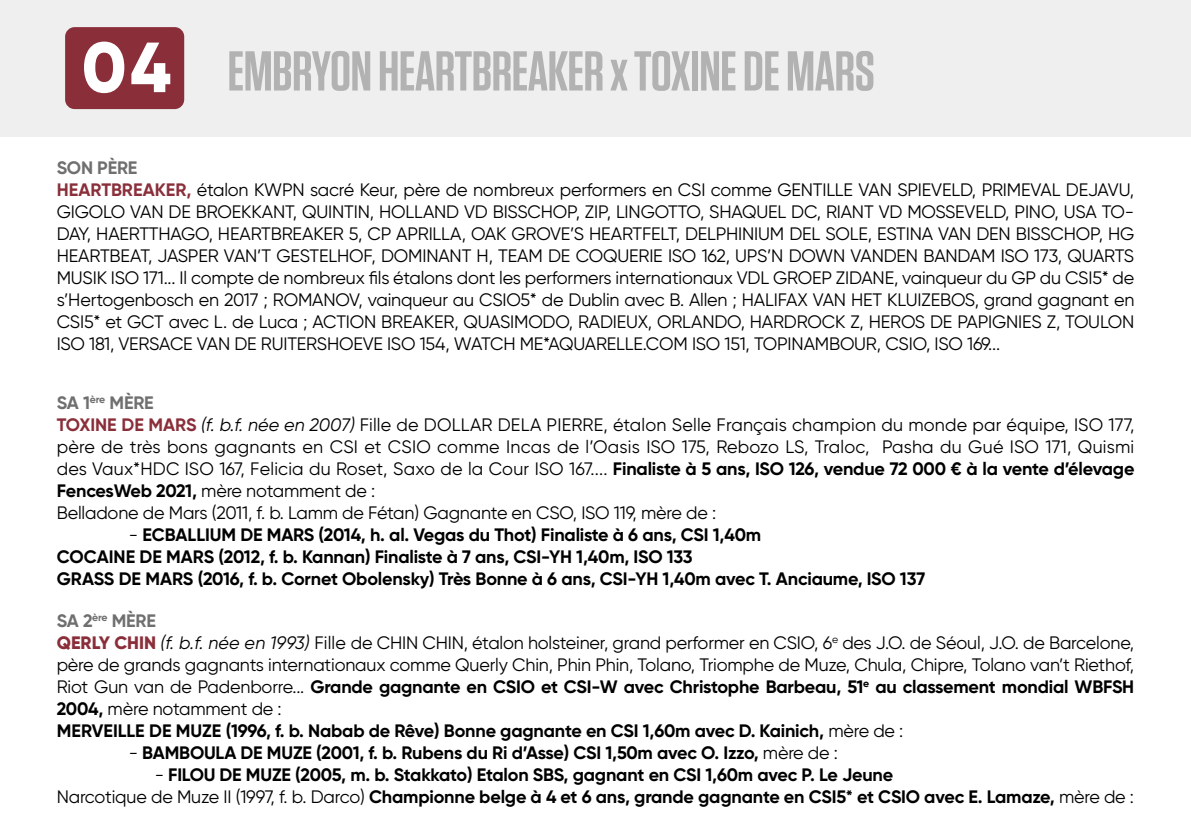
<style>
.page{position:relative;width:1191px;height:840px;background:#fff}
.page>*{position:absolute;margin:0;border:0;box-sizing:border-box;transform-origin:0 0}
.t1{font:600 56px "Tungsten";letter-spacing:-.01em;color:#b3b2b2}
.t2{font:18px/22px "Gilroy";letter-spacing:-.01em;color:#000}
.t3{font:700 18px/22px "Gilroy";letter-spacing:-.01em;color:#000}
.t4{font:18px/22px "Gilroy";letter-spacing:.01em;color:#000}
.s1{font-family:"Gilroy";font-weight:800;font-size:70.6px;color:#fff}
.s2{font-weight:700;color:#706f6f}
.s3{font-weight:700;color:#8a2f3a}
.s4{font-style:italic}
.s5{font-weight:700}
.s6{font-weight:400}
.s7{font-weight:800;color:#8a2f3a}
</style>
<div class="page">
<div style="left:0;top:0;width:1191px;height:136px;background:#eeefee"></div>
<div style="left:65px;top:27px;width:119px;height:82px;background:#8a2f3a;border-radius:10px"></div>
<h1 class="t1" style="left:82px;top:41px;width:794px"><span class="s1">04</span> EMBRYON HEARTBREAKER x TOXINE DE MARS</h1>
<p class="t2" style="left:57px;top:156px;width:1079px"><span class="s2">SON PÈRE<br></span><span class="s3">HEARTBREAKER,</span> étalon KWPN sacré Keur, père de nombreux performers en CSI comme GENTILLE VAN SPIEVELD, PRIMEVAL DEJAVU, GIGOLO VAN DE BROEKKANT, QUINTIN, HOLLAND VD BISSCHOP, ZIP, LINGOTTO, SHAQUEL DC, RIANT VD MOSSEVELD, PINO, USA TO-DAY, HAERTTHAGO, HEARTBREAKER 5, CP APRILLA, OAK GROVE’S HEARTFELT, DELPHINIUM DEL SOLE, ESTINA VAN DEN BISSCHOP, HG HEARTBEAT, JASPER VAN’T GESTELHOF, DOMINANT H, TEAM DE COQUERIE ISO 162, UPS’N DOWN VANDEN BANDAM ISO 173, QUARTS MUSIK ISO 171... Il compte de nombreux fils étalons dont les performers internationaux VDL GROEP ZIDANE, vainqueur du GP du CSI5* de s’Hertogenbosch en 2017 ; ROMANOV, vainqueur au CSIO5* de Dublin avec B. Allen ; HALIFAX VAN HET KLUIZEBOS, grand gagnant en CSI5* et GCT avec L. de Luca ; ACTION BREAKER, QUASIMODO, RADIEUX, ORLANDO, HARDROCK Z, HEROS DE PAPIGNIES Z, TOULON ISO 181, VERSACE VAN DE RUITERSHOEVE ISO 154, WATCH ME*AQUARELLE.COM ISO 151, TOPINAMBOUR, CSIO, ISO 169...</p>
<p class="t4" style="left:57px;top:391px;width:1079px"><span class="s2">SA 1</span><sup>ère</sup> <span class="s2">MÈRE<br></span><span class="s3">TOXINE DE MARS</span> <span class="s4">(f. b.f. née en 2007)</span> Fille de DOLLAR DELA PIERRE, étalon Selle Français champion du monde par équipe, ISO 177, père de très bons gagnants en CSI et CSIO comme Incas de l’Oasis ISO 175, Rebozo LS, Traloc, Pasha du Gué ISO 171, Quismi des Vaux*HDC ISO 167, Felicia du Roset, Saxo de la Cour ISO 167.... <span class="s5">Finaliste à 5 ans, ISO 126, vendue 72 000 € à la vente d’élevage FencesWeb 2021,</span> mère notamment de :<br>Belladone de Mars (2011, f. b. Lamm de Fétan) Gagnante en CSO, ISO 119, mère de :</p>
<p class="t3" style="left:57px;top:523px;width:870px;text-indent:72px"><span class="s6">-</span> ECBALLIUM DE MARS (2014, h. al. Vegas du Thot) Finaliste à 6 ans, CSI 1,40m<br>COCAINE DE MARS (2012, f. b. Kannan) Finaliste à 7 ans, CSI-YH 1,40m, ISO 133<br>GRASS DE MARS (2016, f. b. Cornet Obolensky) Très Bonne à 6 ans, CSI-YH 1,40m avec T. Anciaume, ISO 137</p>
<p class="t2" style="left:57px;top:609px;width:1079px"><span class="s2">SA 2</span><sup>ère</sup> <span class="s2">MÈRE<br></span><span class="s7">QERLY CHIN</span> <span class="s4">(f. b.f. née en 1993)</span> Fille de CHIN CHIN, étalon holsteiner, grand performer en CSIO, 6<sup>e</sup> des J.O. de Séoul, J.O. de Barcelone, père de grands gagnants internationaux comme Querly Chin, Phin Phin, Tolano, Triomphe de Muze, Chula, Chipre, Tolano van’t Riethof, Riot Gun van de Padenborre... <span class="s5">Grande gagnante en CSIO et CSI-W avec Christophe Barbeau, 51</span><sup>e</sup> <span class="s5">au classement mondial WBFSH 2004,</span> mère notamment de :<br><span class="s5">MERVEILLE DE MUZE (1996, f. b. Nabab de Rêve) Bonne gagnante en CSI 1,60m avec D. Kainich,</span> mère de :</p>
<p class="t3" style="left:129px;top:741px;width:711px"><span class="s6">-</span> BAMBOULA DE MUZE (2001, f. b. Rubens du Ri d’Asse) CSI 1,50m avec O. Izzo, <span class="s6">mère de :</span></p>
<p class="t3" style="left:57px;top:763px;width:1078px;text-indent:98px"><span class="s6">-</span> FILOU DE MUZE (2005, m. b. Stakkato) Etalon SBS, gagnant en CSI 1,60m avec P. Le Jeune<br><span class="s6">Narcotique de Muze II (1997, f. b. Darco)</span> Championne belge à 4 et 6 ans, grande gagnante en CSI5* et CSIO avec E. Lamaze, <span class="s6">mère de :</span></p>
</div>
